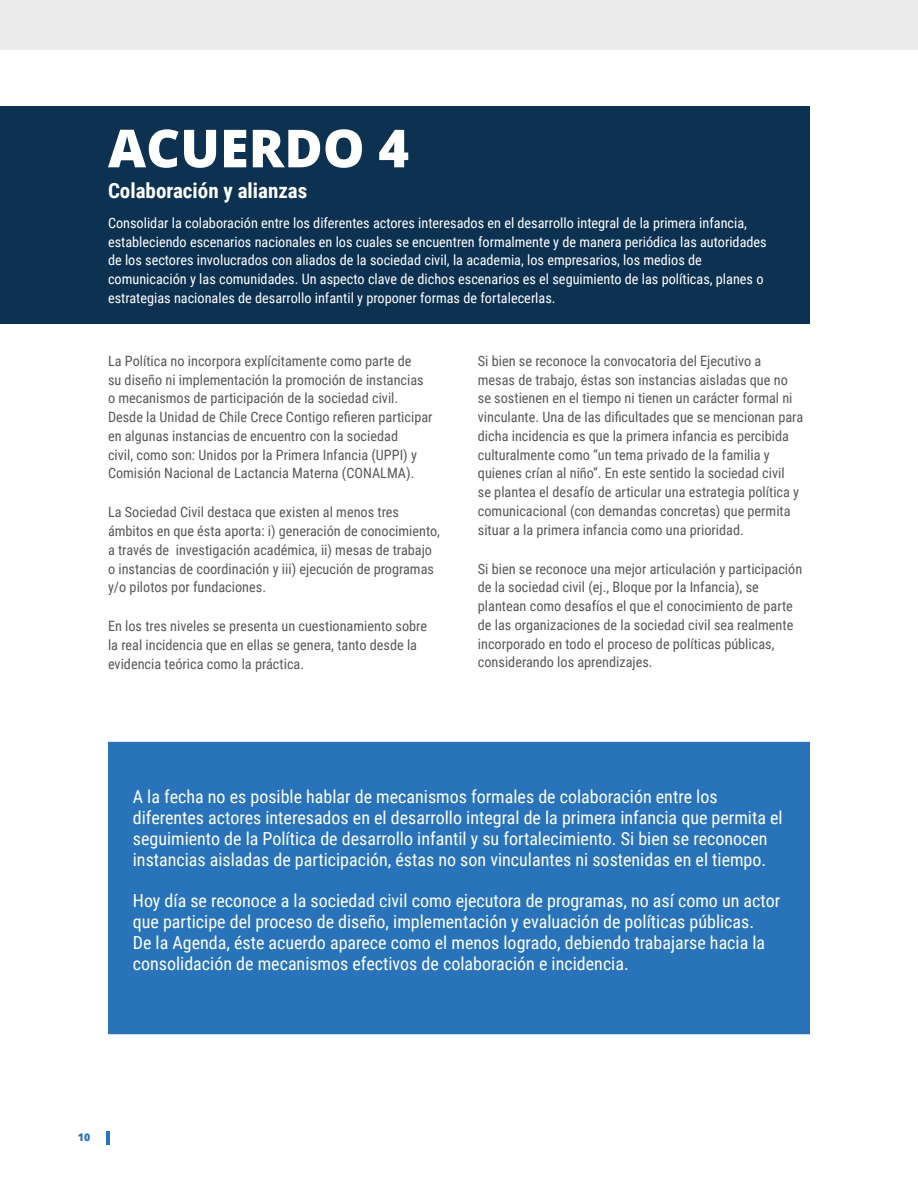
<style>
.page{position:relative;width:918px;height:1188px;background:#fff}
.page>*{position:absolute;margin:0;border:0;box-sizing:border-box;transform-origin:0 0}
.Conclusion_-_title{font:800 52.5px "Open Sans";color:#fff}
.Content_-_Subhead_2{font:700 21px "Roboto Condensed";color:#fff}
.Content_-_Body_text{font:18px/21px "Roboto Condensed";color:#fff}
.Content_-_Body_text-2{font:14.25px/18.8px "Roboto Condensed";color:#57585a}
.Content_-_Body_text-3{font:14.25px/18.8px "Roboto Condensed";color:#fff}
.t1{font:800 10.5px "Open Sans";color:#2873ba}
</style>
<div class="page">
<div style="left:0;top:0;width:918px;height:50px;background:#ececed"></div>
<hr style="left:106px;top:1131px;width:3px;height:14px;background:#2873ba">
<div style="left:0;top:107px;width:810px;height:217px;background:#0c3151"></div>
<div style="left:108px;top:742px;width:702px;height:292px;background:#2873ba"></div>
<p class="Conclusion_-_title" style="left:108px;top:108px;width:303px">ACUERDO 4</p>
<p class="Content_-_Subhead_2" style="left:108px;top:176px;width:201px">Colaboración y alianzas</p>
<p class="Content_-_Body_text-3" style="left:108px;top:213px;width:660px">Consolidar la colaboración entre los diferentes actores interesados en el desarrollo integral de la primera infancia, estableciendo escenarios nacionales en los cuales se encuentren formalmente y de manera periódica las autoridades de los sectores involucrados con aliados de la sociedad civil, la academia, los empresarios, los medios de comunicación y las comunidades. Un aspecto clave de dichos escenarios es el seguimiento de las políticas, planes o estrategias nacionales de desarrollo infantil y proponer formas de fortalecerlas.</p>
<p class="Content_-_Body_text-2" style="left:108px;top:351px;width:326px">La Política no incorpora explícitamente como parte de<br>su diseño ni implementación la promoción de instancias o mecanismos de participación de la sociedad civil.<br>Desde la Unidad de Chile Crece Contigo refieren participar en algunas instancias de encuentro con la sociedad<br>civil, como son: Unidos por la Primera Infancia (UPPI) y Comisión Nacional de Lactancia Materna (CONALMA).</p>
<p class="Content_-_Body_text-2" style="left:108px;top:502px;width:334px">La Sociedad Civil destaca que existen al menos tres ámbitos en que ésta aporta: i) generación de conocimiento, a través de investigación académica, ii) mesas de trabajo o instancias de coordinación y iii) ejecución de programas y/o pilotos por fundaciones.</p>
<p class="Content_-_Body_text-2" style="left:108px;top:616px;width:321px">En los tres niveles se presenta un cuestionamiento sobre la real incidencia que en ellas se genera, tanto desde la evidencia teórica como la práctica.</p>
<p class="Content_-_Body_text-2" style="left:478px;top:351px;width:327px">Si bien se reconoce la convocatoria del Ejecutivo a<br>mesas de trabajo, éstas son instancias aisladas que no se sostienen en el tiempo ni tienen un carácter formal ni vinculante. Una de las dificultades que se mencionan para dicha incidencia es que la primera infancia es percibida culturalmente como “un tema privado de la familia y quienes crían al niño”. En este sentido la sociedad civil<br>se plantea el desafío de articular una estrategia política y comunicacional (con demandas concretas) que permita situar a la primera infancia como una prioridad.</p>
<p class="Content_-_Body_text-2" style="left:478px;top:559px;width:326px">Si bien se reconoce una mejor articulación y participación de la sociedad civil (ej., Bloque por la Infancia), se plantean como desafíos el que el conocimiento de parte de las organizaciones de la sociedad civil sea realmente incorporado en todo el proceso de políticas públicas, considerando los aprendizajes.</p>
<p class="Content_-_Body_text" style="left:133px;top:786px;width:651px">A la fecha no es posible hablar de mecanismos formales de colaboración entre los diferentes actores interesados en el desarrollo integral de la primera infancia que permita el seguimiento de la Política de desarrollo infantil y su fortalecimiento. Si bien se reconocen instancias aisladas de participación, éstas no son vinculantes ni sostenidas en el tiempo.</p>
<p class="Content_-_Body_text" style="left:133px;top:890px;width:649px">Hoy día se reconoce a la sociedad civil como ejecutora de programas, no así como un actor que participe del proceso de diseño, implementación y evaluación de políticas públicas.<br>De la Agenda, éste acuerdo aparece como el menos logrado, debiendo trabajarse hacia la consolidación de mecanismos efectivos de colaboración e incidencia.</p>
<p class="t1" style="left:78px;top:1129px;width:14px">10</p>
</div>
